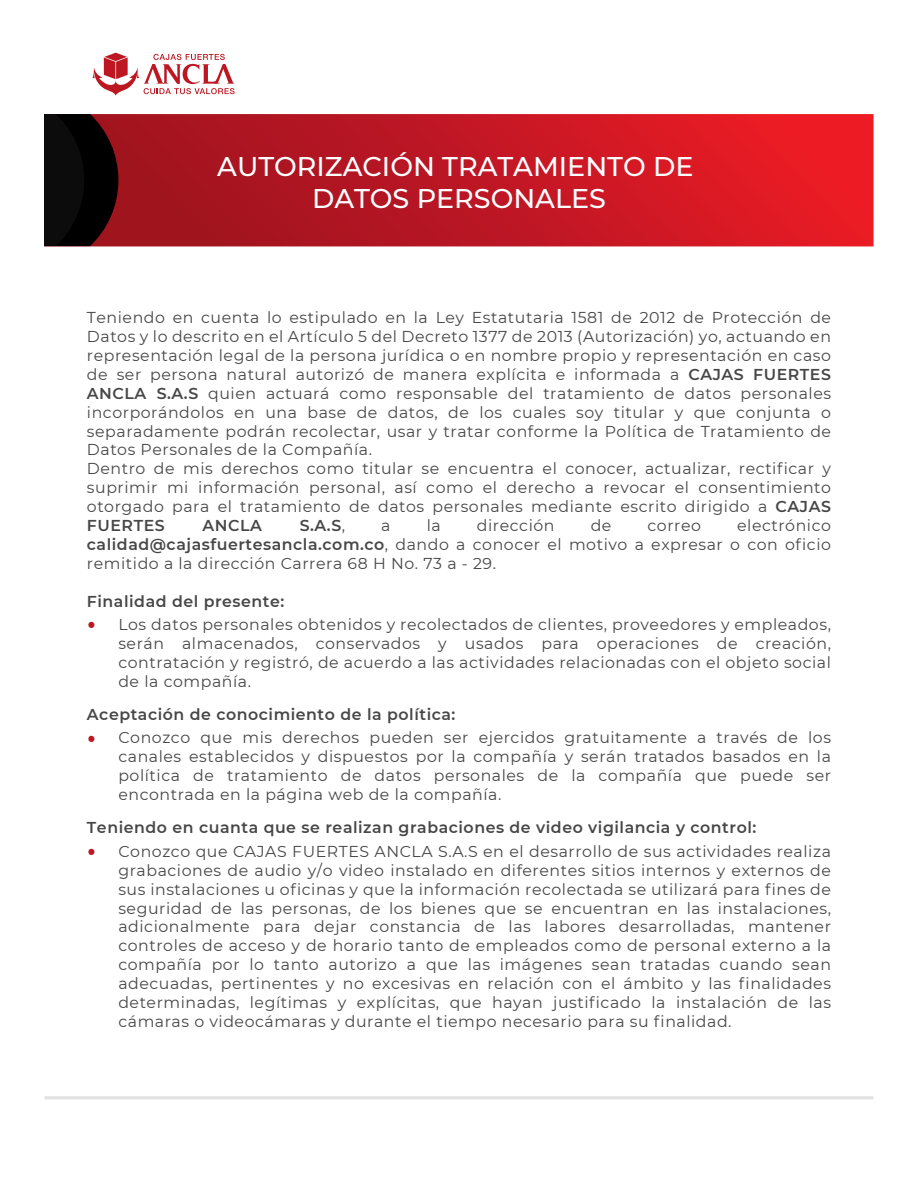
<style>
.page{position:relative;width:918px;height:1188px;background:#fff}
.page>*{position:absolute;margin:0;border:0;box-sizing:border-box;transform-origin:0 0}
.t1{font:600 36px "Montserrat";color:#bd1822}
.t2{font:500 27px/32.4px "Montserrat";color:#fff;text-align:center}
.t3{font:15.75px/18.9px "Montserrat";letter-spacing:.035em;color:#474747;text-align:justify}
.t4{font:600 15.75px "Montserrat";letter-spacing:.035em;color:#474747}
.s1{font-weight:600}
.s2{font-weight:400}
</style>
<div class="page">
<hr style="left:44px;top:1096px;width:830px;height:3px;background:#e3e3e3">
<svg style="left:118px;top:114px;width:756px;height:132px;background:#c31723"></svg>
<svg style="left:92px;top:53px;width:143px;height:42px"></svg>
<svg style="left:44px;top:114px;width:74px;height:132px;background:#160708"></svg>
<h2 class="t2" style="left:217px;top:149px;width:478px">AUTORIZACIÓN TRATAMIENTO DE<br>DATOS PERSONALES</h2>
<p class="t3" style="left:87px;top:308px;width:746px;text-align:left">Teniendo en cuenta lo estipulado en la Ley Estatutaria 1581 de 2012 de Protección de Datos y lo descrito en el Artículo 5 del Decreto 1377 de 2013 (Autorización) yo, actuando en representación legal de la persona jurídica o en nombre propio y representación en caso de ser persona natural autorizó de manera explícita e informada a <span class="s1">CAJAS FUERTES ANCLA S.A.S</span> quien actuará como responsable del tratamiento de datos personales incorporándolos en una base de datos, de los cuales soy titular y que conjunta o separadamente podrán recolectar, usar y tratar conforme la Política de Tratamiento de Datos Personales de la Compañía.<br>Dentro de mis derechos como titular se encuentra el conocer, actualizar, rectificar y suprimir mi información personal, así como el derecho a revocar el consentimiento otorgado para el tratamiento de datos personales mediante escrito dirigido a <span class="s1">CAJAS FUERTES</span></p>
<p class="t3" style="left:87px;top:515px;width:746px;text-indent:650px">electrónico <span class="s1">calidad@cajasfuertesancla.com.co</span>, dando a conocer el motivo a expresar o con oficio remitido a la dirección Carrera 68 H No. 73 a - 29.</p>
<p class="t4" style="left:87px;top:590px;width:199px">Finalidad del presente:</p>
<p class="t4" style="left:203px;top:514px;width:61px">ANCLA</p>
<p class="t4" style="left:300px;top:514px;width:47px">S.A.S<span class="s2">,</span></p>
<p class="t3" style="left:381px;top:515px;width:11px">a</p>
<p class="t3" style="left:427px;top:515px;width:16px">la</p>
<p class="t3" style="left:477px;top:515px;width:79px">dirección</p>
<p class="t3" style="left:591px;top:515px;width:22px">de</p>
<p class="t3" style="left:648px;top:515px;width:55px">correo</p>
<h1 class="t1" style="left:87px;top:590px;width:10px">.</h1>
<p class="t3" style="left:118px;top:614px;width:714px">Los datos personales obtenidos y recolectados de clientes, proveedores y empleados, serán almacenados, conservados y usados para operaciones de creación, contratación y registró, de acuerdo a las actividades relacionadas con el objeto social de la compañía.</p>
<p class="t4" style="left:87px;top:703px;width:370px">Aceptación de conocimiento de la política:</p>
<h1 class="t1" style="left:87px;top:703px;width:10px">.</h1>
<p class="t3" style="left:118px;top:728px;width:714px">Conozco que mis derechos pueden ser ejercidos gratuitamente a través de los canales establecidos y dispuestos por la compañía y serán tratados basados en la política de tratamiento de datos personales de la compañía que puede ser encontrada en la página web de la compañía.</p>
<p class="t4" style="left:87px;top:817px;width:671px">Teniendo en cuanta que se realizan grabaciones de video vigilancia y control:</p>
<h1 class="t1" style="left:87px;top:817px;width:10px">.</h1>
<p class="t3" style="left:118px;top:841px;width:714px">Conozco que CAJAS FUERTES ANCLA S.A.S en el desarrollo de sus actividades realiza grabaciones de audio y/o video instalado en diferentes sitios internos y externos de sus instalaciones u oficinas y que la información recolectada se utilizará para fines de seguridad de las personas, de los bienes que se encuentran en las instalaciones, adicionalmente para dejar constancia de las labores desarrolladas, mantener controles de acceso y de horario tanto de empleados como de personal externo a la compañía por lo tanto autorizo a que las imágenes sean tratadas cuando sean adecuadas, pertinentes y no excesivas en relación con el ámbito y las finalidades determinadas, legítimas y explícitas, que hayan justificado la instalación de las cámaras o videocámaras y durante el tiempo necesario para su finalidad.</p>
</div>
